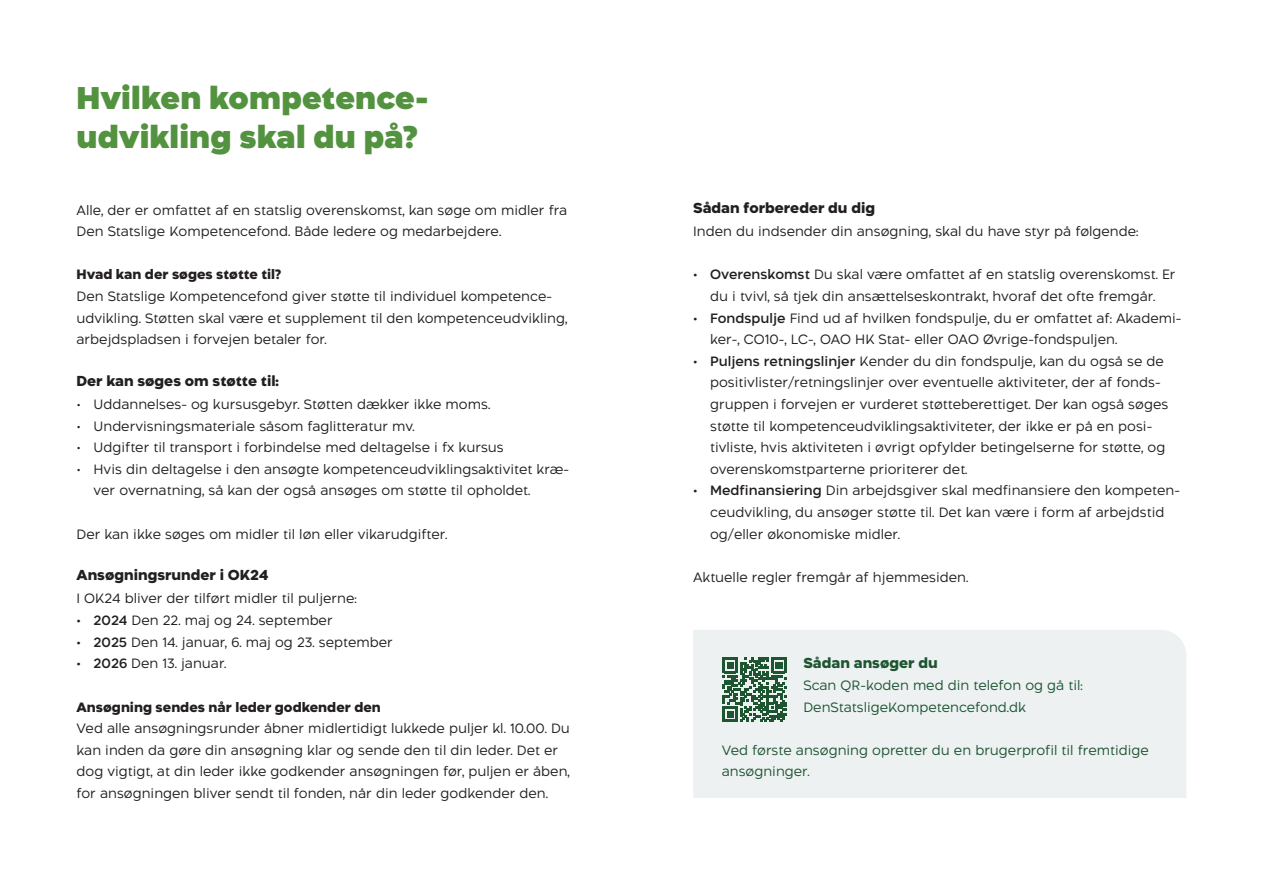
<style>
.page{position:relative;width:1263px;height:893px;background:#fff}
.page>*{position:absolute;margin:0;border:0;box-sizing:border-box;transform-origin:0 0}
.Overskrift{font:900 30px/39px "Aftika";letter-spacing:.005em;color:#539340}
.Mellemrubrik{font:800 13.8px "Aftika";color:#231f20}
.Brødtekst{font:800 13.8px "Aftika";color:#1d5531}
.Faktaboks{font:300 12.9px/21.6px "Aftika";color:#231f20}
.Brødtekst-2{font:300 12.9px/21.6px "Aftika";color:#231f20}
.Bullits{font:300 12.9px/21.6px "Aftika";color:#231f20}
.Brødtekst-3{font:300 12.9px/21.6px "Aftika";color:#1d5531}
.Faktaboks-2{font:800 12.9px "Aftika";color:#231f20}
.Brødtekst-4{font:800 12.9px "Aftika";color:#231f20}
.s1{font-weight:600}
</style>
<div class="page">
<div style="left:693px;top:630px;width:493px;height:168px;background:#edf1f2"></div>
<svg style="left:722px;top:658px;width:65px;height:64px;background:#668c75"></svg>
<p class="Overskrift" style="left:77px;top:79px;width:352px">Hvilken kompetence&shy;udvikling skal du på?</p>
<p class="Brødtekst-2" style="left:77px;top:200px;width:492px">Alle, der er omfattet af en statslig overenskomst, kan søge om midler fra<br>Den Statslige Kompetencefond. Både ledere og medarbejdere.</p>
<p class="Brødtekst-4" style="left:77px;top:267px;width:206px">Hvad kan der søges støtte til?</p>
<p class="Brødtekst-2" style="left:77px;top:286px;width:492px">Den Statslige Kompetencefond giver støtte til individuel kompetence&shy;udvikling. Støtten skal være et supplement til den kompetenceudvikling, arbejdspladsen i forvejen betaler for.</p>
<p class="Mellemrubrik" style="left:77px;top:372px;width:204px">Der kan søges om støtte til:</p>
<p class="Bullits" style="left:77px;top:394px;width:415px">• Uddannelses- og kursusgebyr. Støtten dækker ikke moms.</p>
<p class="Bullits" style="left:77px;top:416px;width:340px">• Undervisningsmateriale såsom faglitteratur mv.</p>
<p class="Bullits" style="left:77px;top:437px;width:429px">• Udgifter til transport i forbindelse med deltagelse i fx kursus</p>
<p class="Bullits" style="left:94px;top:459px;width:477px;text-indent:-17px">• Hvis din deltagelse i den ansøgte kompetenceudviklingsaktivitet kræ&shy;ver overnatning, så kan der også ansøges om støtte til opholdet.</p>
<p class="Brødtekst-2" style="left:77px;top:524px;width:372px">Der kan ikke søges om midler til løn eller vikarudgifter.</p>
<p class="Mellemrubrik" style="left:77px;top:567px;width:193px">Ansøgningsrunder i OK24</p>
<p class="Brødtekst-2" style="left:77px;top:589px;width:282px">I OK24 bliver der tilført midler til puljerne:</p>
<p class="Faktaboks" style="left:77px;top:610px;width:258px"><span class="s1">• 2024</span> Den 22. maj og 24. september</p>
<p class="Faktaboks" style="left:77px;top:632px;width:318px"><span class="s1">• 2025</span> Den 14. januar, 6. maj og 23. september</p>
<p class="Faktaboks" style="left:77px;top:653px;width:151px"><span class="s1">• 2026</span> Den 13. januar.</p>
<p class="Faktaboks-2" style="left:77px;top:699px;width:306px">Ansøgning sendes når leder godkender den</p>
<p class="Faktaboks" style="left:77px;top:718px;width:495px">Ved alle ansøgningsrunder åbner midlertidigt lukkede puljer kl. 10.00. Du kan inden da gøre din ansøgning klar og sende den til din leder. Det er dog vigtigt, at din leder ikke godkender ansøgningen før, puljen er åben, for ansøgningen bliver sendt til fonden, når din leder godkender den.</p>
<p class="Mellemrubrik" style="left:693px;top:199px;width:183px">Sådan forbereder du dig</p>
<p class="Brødtekst-2" style="left:693px;top:221px;width:447px">Inden du indsender din ansøgning, skal du have styr på følgende:</p>
<p class="Faktaboks" style="left:693px;top:265px;width:484px;text-align:center"><span class="s1">• Overenskomst</span> Du skal være omfattet af en statslig overenskomst. Er du i tvivl, så tjek din ansættelseskontrakt, hvoraf det ofte fremgår.</p>
<p class="Faktaboks" style="left:710px;top:308px;width:473px;text-indent:-17px"><span class="s1">• Fondspulje</span> Find ud af hvilken fondspulje, du er omfattet af: Akademi&shy;ker-, CO10-, LC-, OAO HK Stat- eller OAO Øvrige-fondspuljen.</p>
<p class="Faktaboks" style="left:710px;top:351px;width:460px;text-indent:-17px"><span class="s1">• Puljens retningslinjer</span> Kender du din fondspulje, kan du også se de positivlister/retningslinjer over eventuelle aktiviteter, der af fonds&shy;gruppen i forvejen er vurderet støtteberettiget. Der kan også søges støtte til kompetenceudviklingsaktiviteter, der ikke er på en posi&shy;tivliste, hvis aktiviteten i øvrigt opfylder betingelserne for støtte, og overenskomstparterne prioriterer det.</p>
<p class="Faktaboks" style="left:710px;top:481px;width:471px;text-indent:-17px"><span class="s1">• Medfinansiering</span> Din arbejdsgiver skal medfinansiere den kompeten&shy;ceudvikling, du ansøger støtte til. Det kan være i form af arbejdstid og/eller økonomiske midler.</p>
<p class="Faktaboks" style="left:693px;top:567px;width:277px">Aktuelle regler fremgår af hjemmesiden.</p>
<p class="Brødtekst" style="left:803px;top:654px;width:136px">Sådan ansøger du</p>
<p class="Brødtekst-3" style="left:803px;top:675px;width:281px">Scan QR-koden med din telefon og gå til:</p>
<p class="Brødtekst-3" style="left:803px;top:697px;width:224px">DenStatsligeKompetencefond.dk</p>
<p class="Brødtekst-3" style="left:722px;top:740px;width:429px">Ved første ansøgning opretter du en brugerprofil til fremtidige ansøgninger.</p>
</div>
